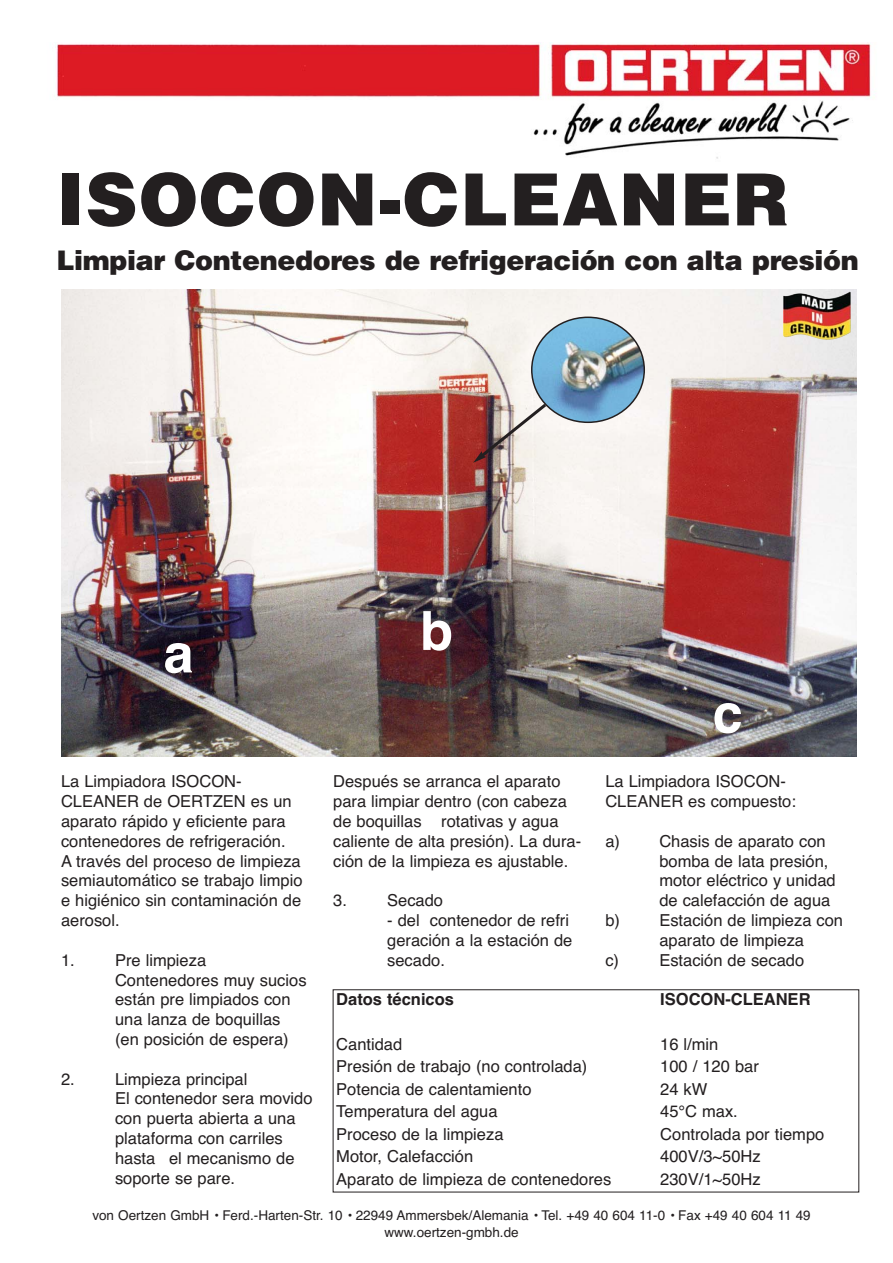
<style>
.page{position:relative;width:893px;height:1263px;background:#fff}
.page>*{position:absolute;margin:0;border:0;box-sizing:border-box;transform-origin:0 0}
.t1{font:900 72px "Helvetica";letter-spacing:.015em;color:#231f20}
.t2{font:700 54px "Helvetica";color:#fff}
.t3{font:900 27px "Helvetica";letter-spacing:-.015em;color:#231f20}
.t4{font:16.5px/19.8px "Helvetica";color:#231f20}
.t5{font:700 16.5px "Helvetica";color:#231f20}
.t6{font:13.5px/16.2px "Helvetica";color:#231f20;text-align:center}
</style>
<div class="page">
<img style="left:56px;top:43px;width:815px;height:116px">
<img style="left:62px;top:289px;width:794px;height:468px">
<img style="left:473px;top:317px;width:172px;height:146px">
<img style="left:783px;top:291px;width:68px;height:49px">
<h1 class="t1" style="left:57px;top:174px;width:734px">ISOCON-CLEANER</h1>
<h3 class="t3" style="left:57px;top:251px;width:804px">Limpiar Contenedores de refrigeración con alta presión</h3>
<h2 class="t2" style="left:164px;top:634px;width:32px">a</h2>
<p class="t4" style="left:61px;top:773px;width:243px">La Limpiadora ISOCON-<br>CLEANER de OERTZEN es un aparato rápido y eficiente para contenedores de refrigeración.<br>A través del proceso de limpieza semiautomático se trabajo limpio e higiénico sin contaminación de aerosol.</p>
<p class="t4" style="left:61px;top:951px;width:15px">1.</p>
<p class="t4" style="left:115px;top:951px;width:193px">Pre limpieza<br>Contenedores muy sucios están pre limpiados con una lanza de boquillas (en posición de espera)</p>
<p class="t4" style="left:61px;top:1070px;width:15px">2.</p>
<p class="t4" style="left:115px;top:1070px;width:199px">Limpieza principal<br>El contenedor sera movido con puerta abierta a una plataforma con carriles hasta el mecanismo de soporte se pare.</p>
<h2 class="t2" style="left:420px;top:611px;width:34px">b</h2>
<p class="t4" style="left:333px;top:773px;width:249px">Después se arranca el aparato para limpiar dentro (con cabeza de boquillas rotativas y agua caliente de alta presión). La dura&shy;ción de la limpieza es ajustable.</p>
<p class="t4" style="left:333px;top:892px;width:15px">3.</p>
<p class="t4" style="left:387px;top:892px;width:57px">Secado</p>
<p class="t4" style="left:387px;top:912px;width:187px">- del contenedor de refri geración a la estación de secado.</p>
<h2 class="t2" style="left:713px;top:694px;width:32px">c</h2>
<p class="t4" style="left:605px;top:773px;width:192px">La Limpiadora ISOCON-<br>CLEANER es compuesto:</p>
<p class="t4" style="left:605px;top:833px;width:222px">a) Chasis de aparato con</p>
<p class="t4" style="left:659px;top:852px;width:171px">bomba de lata presión,</p>
<p class="t4" style="left:659px;top:872px;width:178px">motor eléctrico y unidad</p>
<p class="t4" style="left:659px;top:892px;width:173px">de calefacción de agua</p>
<p class="t4" style="left:605px;top:912px;width:239px">b) Estación de limpieza con</p>
<p class="t4" style="left:659px;top:932px;width:146px">aparato de limpieza</p>
<p class="t4" style="left:605px;top:951px;width:15px">c)</p>
<p class="t4" style="left:659px;top:951px;width:146px">Estación de secado</p>
<p class="t5" style="left:336px;top:993px;width:119px">Datos técnicos</p>
<p class="t5" style="left:660px;top:993px;width:152px">ISOCON-CLEANER</p>
<p class="t4" style="left:336px;top:1036px;width:67px">Cantidad</p>
<p class="t4" style="left:660px;top:1036px;width:60px">16 l/min</p>
<p class="t4" style="left:336px;top:1058px;width:253px">Presión de trabajo (no controlada)</p>
<p class="t4" style="left:660px;top:1058px;width:100px">100 / 120 bar</p>
<p class="t4" style="left:336px;top:1081px;width:197px">Potencia de calentamiento</p>
<p class="t4" style="left:660px;top:1081px;width:49px">24 kW</p>
<p class="t4" style="left:336px;top:1103px;width:163px">Temperatura del agua</p>
<p class="t4" style="left:660px;top:1103px;width:79px">45°C max.</p>
<p class="t4" style="left:336px;top:1126px;width:169px">Proceso de la limpieza</p>
<p class="t4" style="left:660px;top:1126px;width:166px">Controlada por tiempo</p>
<p class="t4" style="left:336px;top:1148px;width:139px">Motor, Calefacción</p>
<p class="t4" style="left:660px;top:1148px;width:102px">400V/3~50Hz</p>
<p class="t4" style="left:336px;top:1171px;width:277px">Aparato de limpieza de contenedores</p>
<p class="t4" style="left:660px;top:1171px;width:102px">230V/1~50Hz</p>
<p class="t6" style="left:92px;top:1209px;width:720px">von Oertzen GmbH • Ferd.-Harten-Str. 10 • 22949 Ammersbek/Alemania • Tel. +49 40 604 11-0 • Fax +49 40 604 11 49 www.oertzen-gmbh.de</p>
</div>
